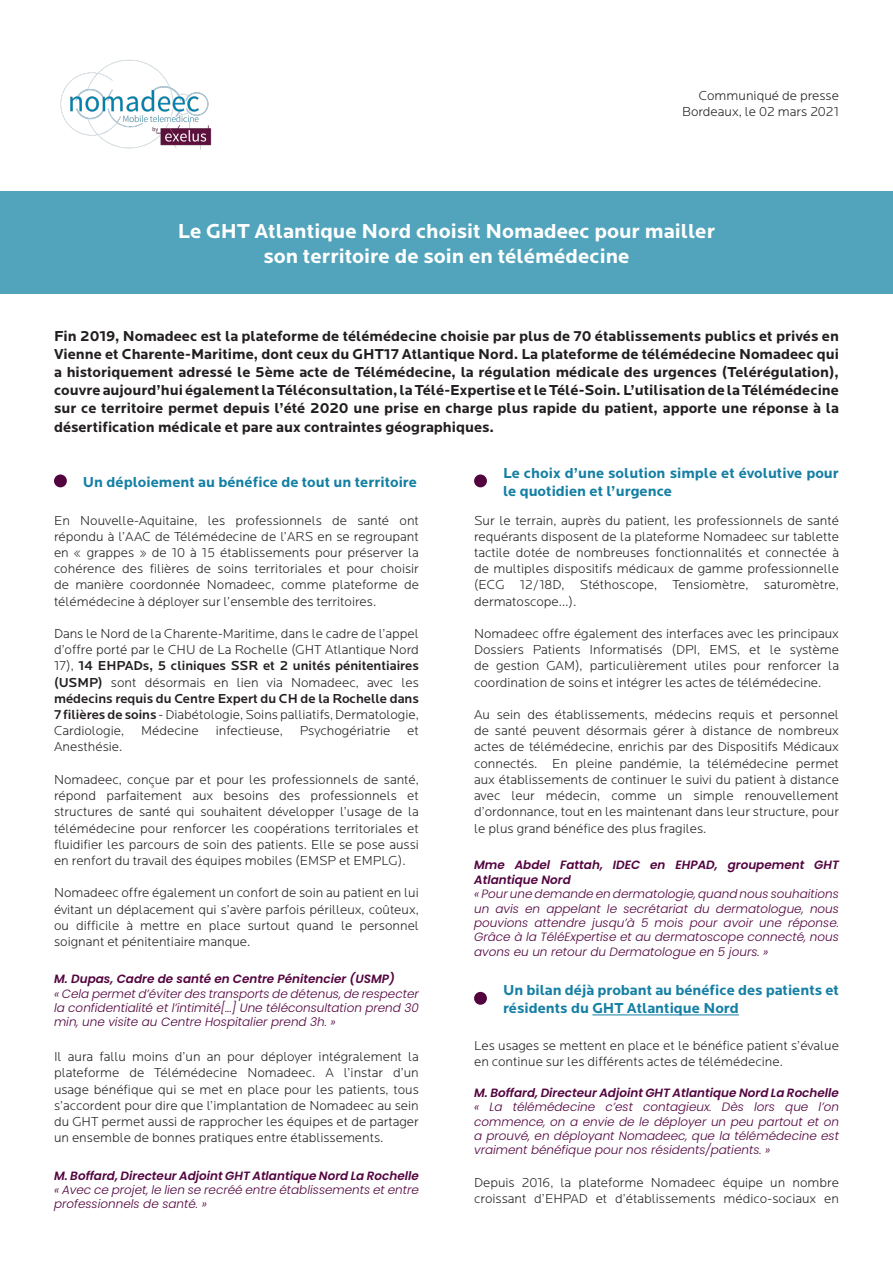
<style>
.page{position:relative;width:893px;height:1263px;background:#fff}
.page>*{position:absolute;margin:0;border:0;box-sizing:border-box;transform-origin:0 0}
.t1{font:700 21px "Locator";color:#fff}
.t2{font:700 15px/18px "Locator";color:#231f20;text-align:justify}
.t3{font:700 15px/18px "Locator";color:#157fa4}
.t4{font:300 13.5px/16.2px "Locator";color:#231f20;text-align:justify}
.t5{font:italic 300 12px/14.4px "Poppins";color:#53043f;text-align:justify}
.t6{font:italic 600 12px/14.4px "Poppins";color:#53043f}
.s1{font-weight:500}
</style>
<div class="page">
<div style="left:0;top:191px;width:893px;height:103px;background:#51a4bb"></div>
<div style="left:54px;top:474px;width:13px;height:13px;background:#53043f;border-radius:50%"></div>
<div style="left:474px;top:474px;width:13px;height:13px;background:#53043f;border-radius:50%"></div>
<hr style="left:592px;top:1015px;width:147px;height:1px;background:#157fa4">
<div style="left:474px;top:992px;width:13px;height:13px;background:#53043f;border-radius:50%"></div>
<img style="left:60px;top:59px;width:152px;height:91px">
<p class="t4" style="left:699px;top:88px;width:142px">Communiqué de presse</p>
<p class="t4" style="left:682px;top:104px;width:158px">Bordeaux, le 02 mars 2021</p>
<p class="t1" style="left:178px;top:219px;width:539px">Le GHT Atlantique Nord choisit Nomadeec pour mailler</p>
<p class="t1" style="left:263px;top:244px;width:368px">son territoire de soin en télémédecine</p>
<p class="t2" style="left:54px;top:328px;width:786px">Fin 2019, Nomadeec est la plateforme de télémédecine choisie par plus de 70 établissements publics et privés en Vienne et Charente-Maritime, dont ceux du GHT17 Atlantique Nord. La plateforme de télémédecine Nomadeec qui a historiquement adressé le 5ème acte de Télémédecine, la régulation médicale des urgences (Telérégulation), couvre aujourd’hui également la Téléconsultation, la Télé-Expertise et le Télé-Soin. L’utilisation de la Télémédecine sur ce territoire permet depuis l’été 2020 une prise en charge plus rapide du patient, apporte une réponse à la désertification médicale et pare aux contraintes géographiques.</p>
<p class="t3" style="left:83px;top:473px;width:336px">Un déploiement au bénéfice de tout un territoire</p>
<p class="t4" style="left:54px;top:512px;width:366px">En Nouvelle-Aquitaine, les professionnels de santé ont répondu à l’AAC de Télémédecine de l’ARS en se regroupant en « grappes » de 10 à 15 établissements pour préserver la cohérence des filières de soins territoriales et pour choisir de manière coordonnée Nomadeec, comme plateforme de télémédecine à déployer sur l’ensemble des territoires.</p>
<p class="t4" style="left:54px;top:626px;width:366px">Dans le Nord de la Charente-Maritime, dans le cadre de l’appel d’offre porté par le CHU de La Rochelle (GHT Atlantique Nord 17), <span class="s1">14 EHPADs, 5 cliniques SSR et 2 unités pénitentiaires (USMP)</span> sont désormais en lien via Nomadeec, avec les <span class="s1">médecins requis du Centre Expert du CH de la Rochelle dans 7 filières de soins</span> - Diabétologie, Soins palliatifs, Dermatologie, Cardiologie,</p>
<p class="t4" style="left:141px;top:723px;width:59px">Médecine</p>
<p class="t4" style="left:216px;top:723px;width:69px">infectieuse,</p>
<p class="t4" style="left:300px;top:723px;width:92px">Psychogériatrie</p>
<p class="t4" style="left:407px;top:723px;width:13px">et</p>
<p class="t4" style="left:54px;top:739px;width:70px">Anesthésie.</p>
<p class="t4" style="left:54px;top:772px;width:366px">Nomadeec, conçue par et pour les professionnels de santé, répond parfaitement aux besoins des professionnels et structures de santé qui souhaitent développer l’usage de la télémédecine pour renforcer les coopérations territoriales et fluidifier les parcours de soin des patients. Elle se pose aussi en renfort du travail des équipes mobiles (EMSP et EMPLG).</p>
<p class="t4" style="left:54px;top:885px;width:366px">Nomadeec offre également un confort de soin au patient en lui évitant un déplacement qui s’avère parfois périlleux, coûteux, ou difficile à mettre en place surtout quand le personnel soignant et pénitentiaire manque.</p>
<p class="t6" style="left:54px;top:972px;width:342px">M. Dupas, Cadre de santé en Centre Pénitencier (USMP)</p>
<p class="t5" style="left:54px;top:986px;width:366px">« Cela permet d’éviter des transports de détenus, de respecter la confidentialité et l’intimité[...] Une téléconsultation prend 30 min, une visite au Centre Hospitalier prend 3h. »</p>
<p class="t4" style="left:54px;top:1049px;width:366px">Il aura fallu moins d’un an pour déployer intégralement la plateforme de Télémédecine Nomadeec. A l’instar d’un usage bénéfique qui se met en place pour les patients, tous s’accordent pour dire que l’implantation de Nomadeec au sein du GHT permet aussi de rapprocher les équipes et de partager un ensemble de bonnes pratiques entre établissements.</p>
<p class="t6" style="left:54px;top:1168px;width:366px">M. Boffard, Directeur Adjoint GHT Atlantique Nord La Rochelle</p>
<p class="t5" style="left:54px;top:1183px;width:366px">« Avec ce projet, le lien se recréé entre établissements et entre professionnels de santé. »</p>
<p class="t3" style="left:503px;top:464px;width:337px">Le choix d’une solution simple et évolutive pour le quotidien et l’urgence</p>
<p class="t4" style="left:474px;top:512px;width:366px">Sur le terrain, auprès du patient, les professionnels de santé requérants disposent de la plateforme Nomadeec sur tablette tactile dotée de nombreuses fonctionnalités et connectée à de multiples dispositifs médicaux de gamme professionnelle (ECG 12/18D, Stéthoscope, Tensiomètre, saturomètre, dermatoscope…).</p>
<p class="t4" style="left:474px;top:626px;width:366px">Nomadeec offre également des interfaces avec les principaux Dossiers Patients Informatisés (DPI, EMS, et le système de gestion GAM), particulièrement utiles pour renforcer la coordination de soins et intégrer les actes de télémédecine.</p>
<p class="t4" style="left:474px;top:707px;width:366px">Au sein des établissements, médecins requis et personnel de santé peuvent désormais gérer à distance de nombreux actes de télémédecine, enrichis par des Dispositifs Médicaux connectés. En pleine pandémie, la télémédecine permet aux établissements de continuer le suivi du patient à distance avec leur médecin, comme un simple renouvellement d’ordonnance, tout en les maintenant dans leur structure, pour le plus grand bénéfice des plus fragiles.</p>
<p class="t6" style="left:474px;top:858px;width:366px">Mme Abdel Fattah, IDEC en EHPAD, groupement GHT<br>Atlantique Nord</p>
<p class="t5" style="left:474px;top:887px;width:366px">« Pour une demande en dermatologie, quand nous souhaitions un avis en appelant le secrétariat du dermatologue, nous pouvions attendre jusqu’à 5 mois pour avoir une réponse.<br>Grâce à la TéléExpertise et au dermatoscope connecté, nous avons eu un retour du Dermatologue en 5 jours. »</p>
<p class="t3" style="left:503px;top:981px;width:337px">Un bilan déjà probant au bénéfice des patients et résidents du GHT Atlantique Nord</p>
<p class="t4" style="left:474px;top:1038px;width:366px">Les usages se mettent en place et le bénéfice patient s’évalue en continue sur les différents actes de télémédecine.</p>
<p class="t6" style="left:474px;top:1085px;width:366px">M. Boffard, Directeur Adjoint GHT Atlantique Nord La Rochelle</p>
<p class="t5" style="left:474px;top:1100px;width:366px">« La télémédecine c’est contagieux. Dès lors que l’on commence, on a envie de le déployer un peu partout et on a prouvé, en déployant Nomadeec, que la télémédecine est vraiment bénéfique pour nos résidents/patients. »</p>
<p class="t4" style="left:474px;top:1174px;width:366px">Depuis 2016, la plateforme Nomadeec équipe un nombre croissant d’EHPAD et d’établissements médico-sociaux en</p>
</div>
